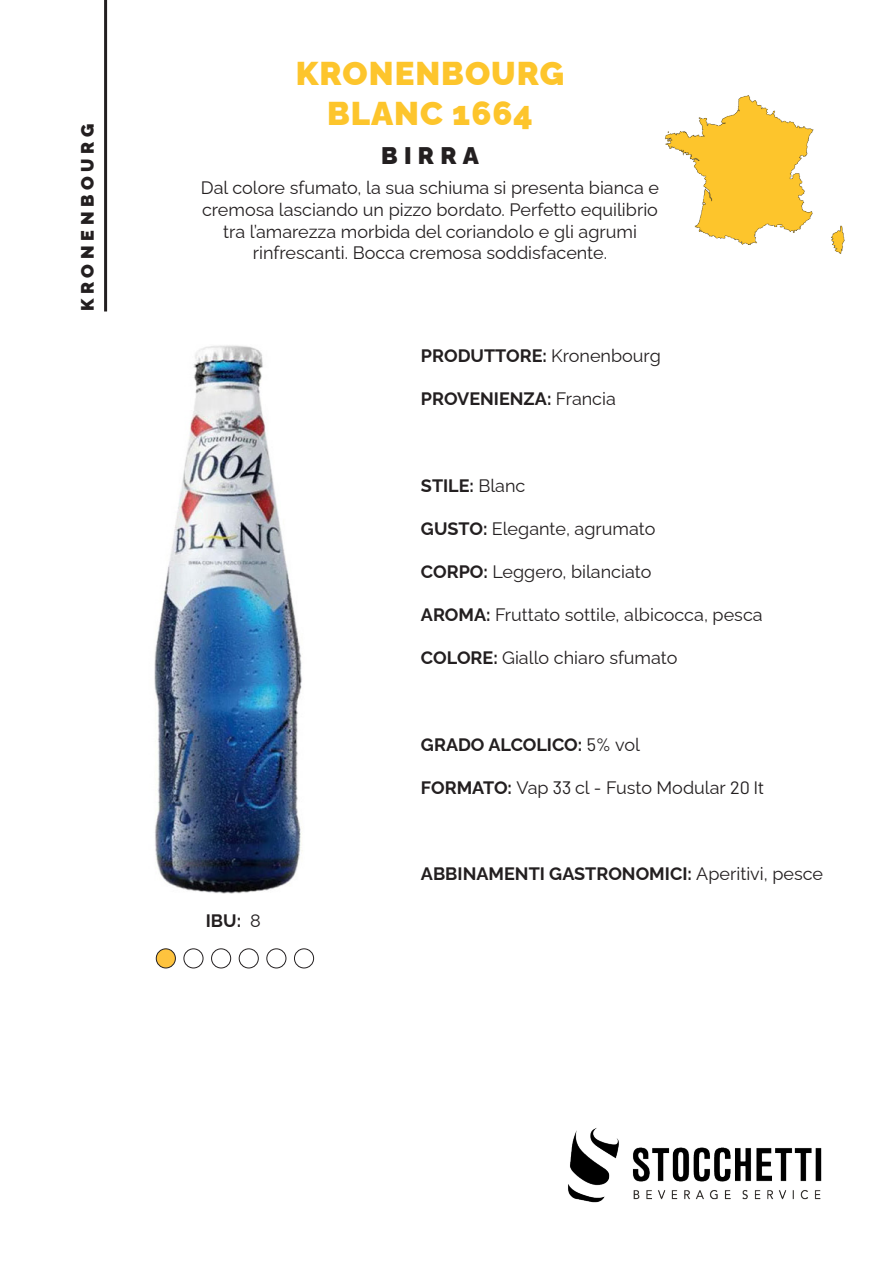
<style>
.page{position:relative;width:893px;height:1263px;background:#fff}
.page>*{position:absolute;margin:0;border:0;box-sizing:border-box;transform-origin:0 0}
.t1{font:900 33px "Raleway";letter-spacing:.03em;color:#fdc52c}
.t2{font:900 24px "Raleway";letter-spacing:.26em;color:#231f20}
.t3{font:18px/21.6px "Raleway";color:#231f20;text-align:center}
.t4{font:700 18px "Raleway";color:#231f20}
.t5{font:900 18px "Raleway";letter-spacing:.26em;color:#231f20}
.s1{font-weight:400}
.s2{font-weight:700}
.s3{font-family:"Barlow";font-weight:400}
.s4{font-family:"Barlow"}
</style>
<div class="page">
<img style="left:568px;top:1128px;width:254px;height:75px">
<img style="left:154px;top:345px;width:148px;height:548px">
<img style="left:665px;top:95px;width:180px;height:159px">
<hr style="left:104px;top:0;width:3px;height:311px;background:#231f20">
<div style="left:156px;top:949px;width:19px;height:19px;background:#fec33e;border-radius:50%"></div>
<div style="left:156px;top:948px;width:20px;height:20px;border:1px solid #231f20;border-radius:50%"></div>
<div style="left:184px;top:948px;width:19px;height:20px;border:1px solid #231f20;border-radius:50%"></div>
<div style="left:211px;top:948px;width:20px;height:20px;border:1px solid #231f20;border-radius:50%"></div>
<div style="left:239px;top:948px;width:20px;height:20px;border:1px solid #231f20;border-radius:50%"></div>
<div style="left:266px;top:948px;width:20px;height:20px;border:1px solid #231f20;border-radius:50%"></div>
<div style="left:294px;top:948px;width:20px;height:20px;border:1px solid #231f20;border-radius:50%"></div>
<p class="t5" style="left:73px;top:311px;width:189px;rotate:-90deg">KRONENBOURG</p>
<p class="t1" style="left:296px;top:47px;width:270px">KRONENBOURG</p>
<p class="t1" style="left:327px;top:87px;width:207px">BLANC 1664</p>
<p class="t2" style="left:381px;top:137px;width:99px">BIRRA</p>
<p class="t3" style="left:201px;top:175px;width:460px">Dal colore sfumato, la sua schiuma si presenta bianca e cremosa lasciando un pizzo bordato. Perfetto equilibrio tra l’amarezza morbida del coriandolo e gli agrumi rinfrescanti. Bocca cremosa soddisfacente.</p>
<p class="t4" style="left:421px;top:341px;width:241px">PRODUTTORE: <span class="s1">Kronenbourg</span></p>
<p class="t4" style="left:421px;top:384px;width:196px">PROVENIENZA: <span class="s1">Francia</span></p>
<p class="t4" style="left:421px;top:471px;width:106px">STILE: <span class="s1">Blanc</span></p>
<p class="t3" style="left:421px;top:516px;width:236px"><span class="s2">GUSTO:</span> Elegante, agrumato</p>
<p class="t3" style="left:421px;top:559px;width:232px"><span class="s2">CORPO:</span> Leggero, bilanciato</p>
<p class="t3" style="left:421px;top:602px;width:343px"><span class="s2">AROMA:</span> Fruttato sottile, albicocca, pesca</p>
<p class="t3" style="left:421px;top:645px;width:258px"><span class="s2">COLORE:</span> Giallo chiaro sfumato</p>
<p class="t4" style="left:421px;top:730px;width:221px">GRADO ALCOLICO: <span class="s3">5%</span> <span class="s1">vol</span></p>
<p class="t3" style="left:421px;top:775px;width:345px"><span class="s2">FORMATO:</span> Vap <span class="s4">33</span> cl - Fusto Modular <span class="s4">20 lt</span></p>
<p class="t4" style="left:206px;top:906px;width:56px">IBU: <span class="s1">8</span></p>
<p class="t4" style="left:421px;top:860px;width:404px">ABBINAMENTI GASTRONOMICI: <span class="s1">Aperitivi, pesce</span></p>
</div>
